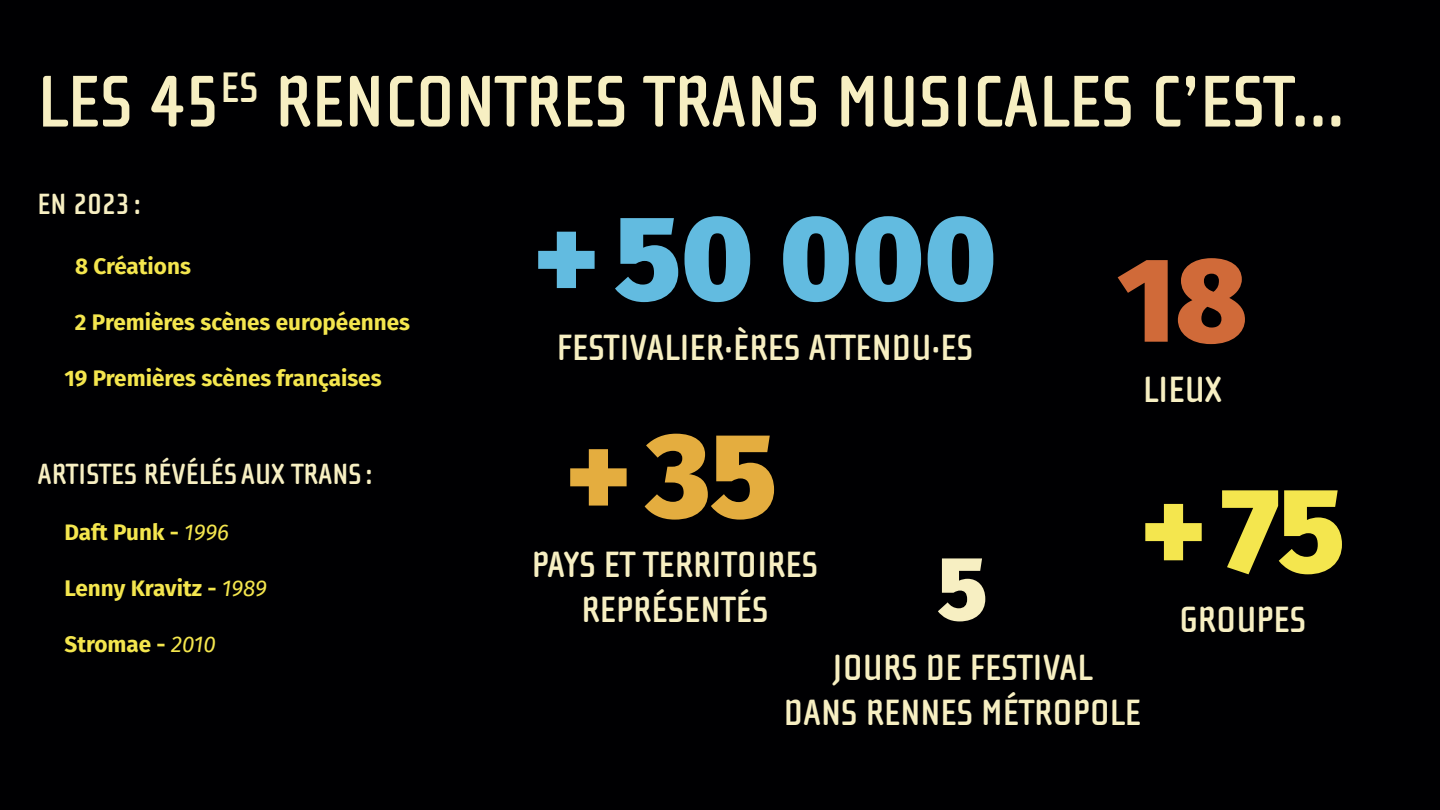
<style>
.page{position:relative;width:1440px;height:810px;background:#000002}
.page>*{position:absolute;margin:0;border:0;box-sizing:border-box;transform-origin:0 0}
.t1{font:800 120px "Fira Sans";color:#62bbe0}
.t2{font:800 120px "Fira Sans";color:#f4e64e}
.t3{font:800 120px "Fira Sans";color:#e4ad3f}
.t4{font:800 120px "Fira Sans";color:#d06a39}
.t5{font:800 90px "Fira Sans";color:#f7efc2}
.t6{font:700 75px "Cholla Sans OT";color:#f7efc2}
.t7{font:700 37.5px/45px "Cholla Sans OT";color:#f7efc2;text-align:center}
.t8{font:700 30px "Cholla Sans OT";color:#f7efc2}
.t9{font:700 22.5px "Fira Sans";color:#f4e64e}
.s1{font-weight:400;font-style:italic}
</style>
<div class="page">
<h3 class="t6" style="left:38px;top:61px;width:1309px">LES 45<sup>ES</sup> RENCONTRES TRANS MUSICALES C’EST...</h3>
<h3 class="t8" style="left:38px;top:187px;width:105px">EN 2023 :</h3>
<p class="t9" style="left:75px;top:247px;width:117px">8 Créations</p>
<p class="t9" style="left:75px;top:303px;width:337px">2 Premières scènes européennes</p>
<p class="t9" style="left:64px;top:359px;width:319px">19 Premières scènes françaises</p>
<h3 class="t8" style="left:38px;top:457px;width:336px">ARTISTES RÉVÉLÉS AUX TRANS :</h3>
<p class="t9" style="left:64px;top:513px;width:166px">Daft Punk - <span class="s1">1996</span></p>
<p class="t9" style="left:64px;top:569px;width:204px">Lenny Kravitz - <span class="s1">1989</span></p>
<p class="t9" style="left:64px;top:626px;width:153px">Stromae - <span class="s1">2010</span></p>
<h1 class="t1" style="left:533px;top:151px;width:465px">+ 50 000</h1>
<h3 class="t7" style="left:557px;top:325px;width:418px">FESTIVALIER·ÈRES ATTENDU·ES</h3>
<h1 class="t4" style="left:1118px;top:193px;width:131px">18</h1>
<h3 class="t7" style="left:1143px;top:367px;width:80px">LIEUX</h3>
<h1 class="t3" style="left:565px;top:368px;width:213px">+ 35</h1>
<h3 class="t7" style="left:532px;top:543px;width:288px">PAYS ET TERRITOIRES<br>REPRÉSENTÉS</h3>
<h1 class="t2" style="left:1141px;top:423px;width:206px">+ 75</h1>
<h3 class="t7" style="left:1179px;top:598px;width:129px">GROUPES</h3>
<h2 class="t5" style="left:937px;top:508px;width:52px">5</h2>
<h3 class="t7" style="left:784px;top:645px;width:359px">JOURS DE FESTIVAL<br>DANS RENNES MÉTROPOLE</h3>
</div>
